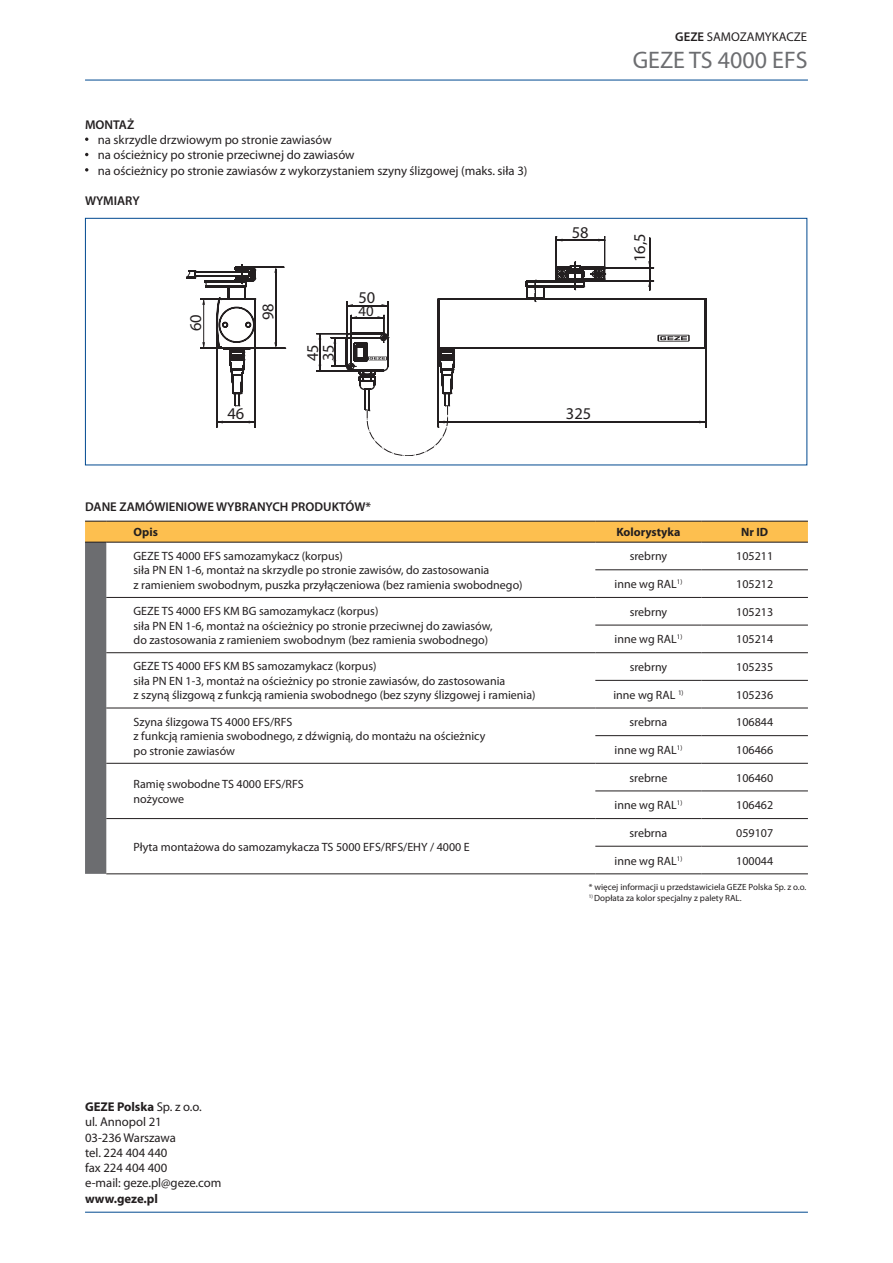
<style>
.page{position:relative;width:893px;height:1263px;background:#fff}
.page>*{position:absolute;margin:0;border:0;box-sizing:border-box;transform-origin:0 0}
.t1{font:24px "Myriad Pro";color:#6c6d70}
.t2{font:16.5px/15.6px "Myriad Pro";color:#231f20}
.t3{font:14.85px "Myriad Pro";color:#231f20}
.t4{font:12.75px "Myriad Pro";letter-spacing:-.005em;color:#231f20}
.t5{font:600 12.75px "Myriad Pro";color:#231f20}
.t6{font:700 12.75px "Myriad Pro";letter-spacing:-.005em;color:#231f20}
.t7{font:12px "Myriad Pro";color:#231f20}
.t8{font:700 12px "Myriad Pro";color:#231f20}
.t9{font:9px "Myriad Pro";color:#231f20}
.s1{font-weight:600}
.s2{font-weight:400}
</style>
<div class="page">
<svg style="left:216px;top:236px;width:490px;height:192px"></svg>
<svg style="left:217px;top:421px;width:6px;height:2px"></svg>
<svg style="left:699px;top:421px;width:6px;height:2px"></svg>
<svg style="left:648px;top:281px;width:3px;height:6px"></svg>
<svg style="left:598px;top:239px;width:6px;height:2px"></svg>
<hr style="left:604px;top:268px;width:49px;height:1px;background:#231f20">
<svg style="left:648px;top:261px;width:6px;height:8px"></svg>
<svg style="left:187px;top:267px;width:262px;height:144px"></svg>
<div style="left:85px;top:218px;width:722px;height:247px;border:1px solid #014990"></div>
<hr style="left:85px;top:80px;width:723px;height:1px;background:#014990">
<hr style="left:85px;top:1212px;width:723px;height:1px;background:#014990">
<svg style="left:85px;top:168px;width:3px;height:4px"></svg>
<svg style="left:85px;top:521px;width:723px;height:353px"></svg>
<hr style="left:106px;top:542px;width:489px;height:1px;background:#1a171b">
<hr style="left:595px;top:542px;width:107px;height:1px;background:#1a171b">
<hr style="left:702px;top:542px;width:106px;height:1px;background:#1a171b">
<p class="t5" style="left:85px;top:116px;width:51px">MONTAŻ</p>
<p class="t4" style="left:98px;top:132px;width:236px">na skrzydle drzwiowym po stronie zawiasów</p>
<p class="t4" style="left:98px;top:147px;width:258px">na ościeżnicy po stronie przeciwnej do zawiasów</p>
<p class="t4" style="left:98px;top:162px;width:431px">na ościeżnicy po stronie zawiasów z wykorzystaniem szyny ślizgowej (maks. siła 3)</p>
<p class="t5" style="left:85px;top:193px;width:56px">WYMIARY</p>
<p class="t2" style="left:187px;top:331px;width:18px;rotate:-90deg">60</p>
<p class="t2" style="left:260px;top:320px;width:18px;rotate:-90deg">98</p>
<p class="t2" style="left:227px;top:406px;width:18px">46</p>
<p class="t2" style="left:304px;top:361px;width:18px;rotate:-90deg">45<br>35</p>
<p class="t2" style="left:358px;top:290px;width:18px">50</p>
<p class="t3" style="left:358px;top:302px;width:17px">40</p>
<p class="t5" style="left:85px;top:499px;width:288px">DANE ZAMÓWIENIOWE WYBRANYCH PRODUKTÓW*</p>
<p class="t2" style="left:572px;top:225px;width:18px">58</p>
<p class="t2" style="left:566px;top:406px;width:27px">325</p>
<p class="t4" style="left:675px;top:28px;width:133px"><span class="s1">GEZE</span> SAMOZAMYKACZE</p>
<p class="t1" style="left:633px;top:45px;width:176px">GEZE TS 4000 EFS</p>
<p class="t2" style="left:631px;top:262px;width:30px;rotate:-90deg">16,5</p>
<p class="t8" style="left:134px;top:524px;width:26px">Opis</p>
<p class="t8" style="left:616px;top:524px;width:66px">Kolorystyka</p>
<p class="t8" style="left:741px;top:524px;width:29px">Nr ID</p>
<p class="t7" style="left:134px;top:548px;width:211px">GEZE TS 4000 EFS samozamykacz (korpus)</p>
<p class="t7" style="left:134px;top:563px;width:357px">siła PN EN 1-6, montaż na skrzydle po stronie zawisów, do zastosowania</p>
<p class="t7" style="left:134px;top:577px;width:391px">z ramieniem swobodnym, puszka przyłączeniowa (bez ramienia swobodnego)</p>
<p class="t7" style="left:630px;top:549px;width:39px">srebrny</p>
<p class="t7" style="left:736px;top:549px;width:38px">105211</p>
<p class="t7" style="left:615px;top:577px;width:69px">inne wg RAL<sup>1)</sup></p>
<p class="t7" style="left:736px;top:577px;width:38px">105212</p>
<p class="t7" style="left:134px;top:604px;width:246px">GEZE TS 4000 EFS KM BG samozamykacz (korpus)</p>
<p class="t7" style="left:134px;top:618px;width:360px">siła PN EN 1-6, montaż na ościeżnicy po stronie przeciwnej do zawiasów,</p>
<p class="t7" style="left:134px;top:632px;width:356px">do zastosowania z ramieniem swobodnym (bez ramienia swobodnego)</p>
<p class="t7" style="left:134px;top:659px;width:244px">GEZE TS 4000 EFS KM BS samozamykacz (korpus)</p>
<p class="t7" style="left:134px;top:673px;width:373px">siła PN EN 1-3, montaż na ościeżnicy po stronie zawiasów, do zastosowania</p>
<p class="t7" style="left:134px;top:688px;width:403px">z szyną ślizgową z funkcją ramienia swobodnego (bez szyny ślizgowej i ramienia)</p>
<p class="t7" style="left:134px;top:714px;width:160px">Szyna ślizgowa TS 4000 EFS/RFS</p>
<p class="t7" style="left:134px;top:729px;width:353px">z funkcją ramienia swobodnego, z dźwignią, do montażu na ościeżnicy</p>
<p class="t7" style="left:134px;top:743px;width:103px">po stronie zawiasów</p>
<p class="t7" style="left:134px;top:777px;width:172px">Ramię swobodne TS 4000 EFS/RFS</p>
<p class="t7" style="left:134px;top:791px;width:52px">nożycowe</p>
<p class="t7" style="left:134px;top:839px;width:338px">Płyta montażowa do samozamykacza TS 5000 EFS/RFS/EHY / 4000 E</p>
<p class="t7" style="left:630px;top:604px;width:39px">srebrny</p>
<p class="t7" style="left:736px;top:604px;width:38px">105213</p>
<p class="t7" style="left:615px;top:632px;width:69px">inne wg RAL<sup>1)</sup></p>
<p class="t7" style="left:736px;top:632px;width:38px">105214</p>
<p class="t7" style="left:630px;top:660px;width:39px">srebrny</p>
<p class="t7" style="left:736px;top:660px;width:38px">105235</p>
<p class="t7" style="left:613px;top:687px;width:72px">inne wg RAL <sup>1)</sup></p>
<p class="t7" style="left:736px;top:687px;width:38px">105236</p>
<p class="t7" style="left:630px;top:715px;width:39px">srebrna</p>
<p class="t7" style="left:736px;top:715px;width:38px">106844</p>
<p class="t7" style="left:615px;top:742px;width:69px">inne wg RAL<sup>1)</sup></p>
<p class="t7" style="left:736px;top:742px;width:38px">106466</p>
<p class="t7" style="left:629px;top:770px;width:40px">srebrne</p>
<p class="t7" style="left:736px;top:770px;width:38px">106460</p>
<p class="t7" style="left:615px;top:798px;width:69px">inne wg RAL<sup>1)</sup></p>
<p class="t7" style="left:736px;top:798px;width:38px">106462</p>
<p class="t7" style="left:630px;top:825px;width:39px">srebrna</p>
<p class="t7" style="left:736px;top:825px;width:38px">059107</p>
<p class="t7" style="left:615px;top:853px;width:69px">inne wg RAL<sup>1)</sup></p>
<p class="t7" style="left:736px;top:853px;width:38px">100044</p>
<p class="t9" style="left:589px;top:881px;width:219px">* więcej informacji u przedstawiciela GEZE Polska Sp. z o.o.</p>
<p class="t9" style="left:589px;top:892px;width:154px"><sup>1)</sup> Dopłata za kolor specjalny z palety RAL.</p>
<p class="t6" style="left:85px;top:1098px;width:118px">GEZE Polska <span class="s2">Sp. z o.o.</span></p>
<p class="t4" style="left:85px;top:1114px;width:78px">ul. Annopol 21</p>
<p class="t4" style="left:85px;top:1129px;width:93px">03-236 Warszawa</p>
<p class="t4" style="left:85px;top:1145px;width:84px">tel. 224 404 440</p>
<p class="t4" style="left:85px;top:1160px;width:84px">fax 224 404 400</p>
<p class="t4" style="left:85px;top:1175px;width:138px">e-mail: geze.pl@geze.com</p>
<p class="t6" style="left:85px;top:1190px;width:74px">www.geze.pl</p>
</div>
